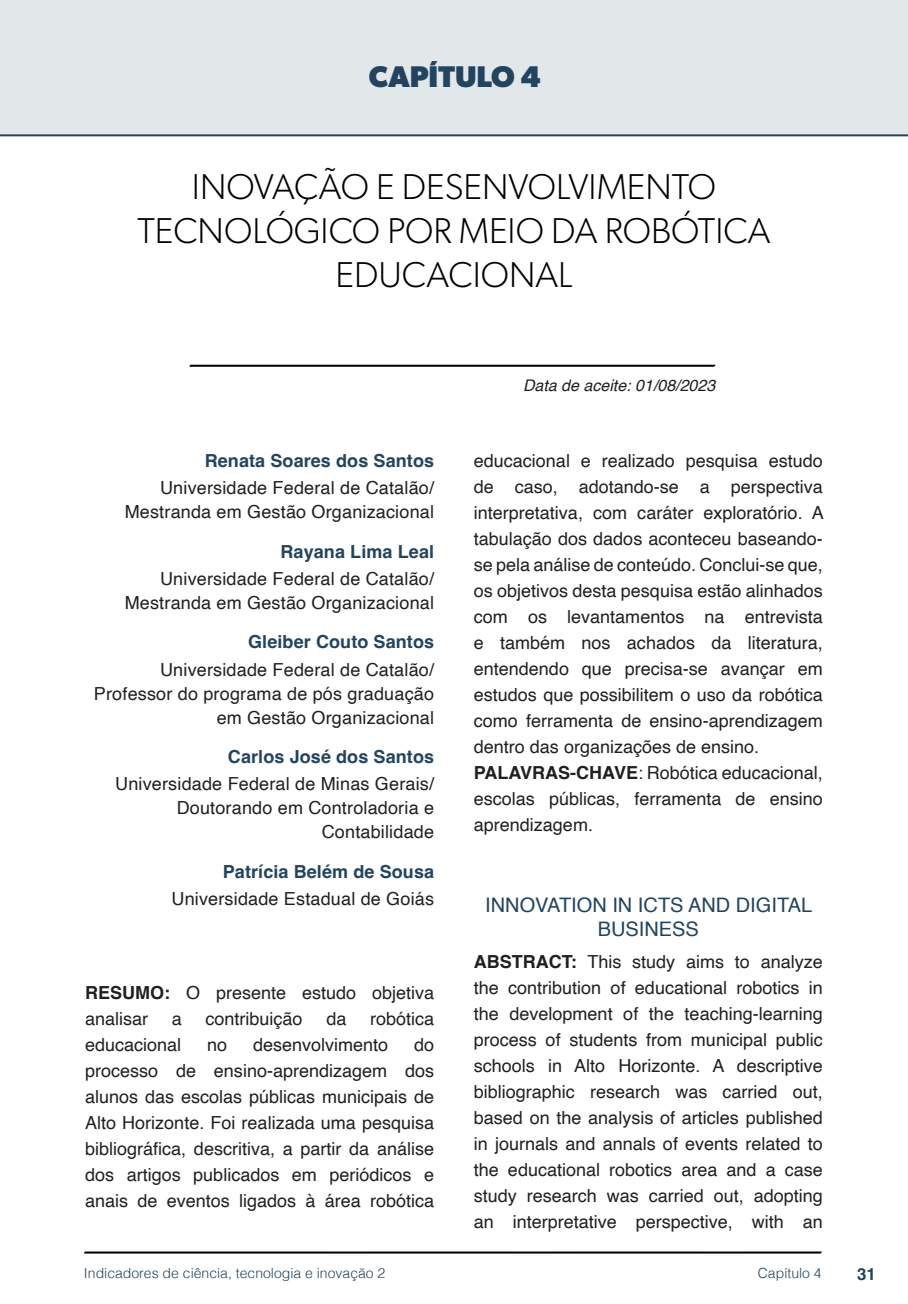
<style>
.page{position:relative;width:908px;height:1304px;background:#fff}
.page>*{position:absolute;margin:0;border:0;box-sizing:border-box;transform-origin:0 0}
.nome_artigos{font:300 36px/44px "Gibson";color:#000;text-align:center}
.capítulos{font:700 30px "Gibson";color:#23445f}
.título_Inglês{font:20px/24px "Helvetica";color:#23445f;text-align:center}
.Resumos_e_PC_TXT{font:18px/26px "Helvetica";color:#231f20;text-align:justify}
.info_autores{font:18px/24px "Helvetica";letter-spacing:.01em;color:#231f20;text-align:right}
.nome_autores{font:700 18px "Helvetica";letter-spacing:.005em;color:#23445f}
.t1{font:700 16.8px "Helvetica";color:#23445f}
.data{font:italic 16px "Helvetica";color:#231f20}
.t2{font:300 14px "Helvetica";color:#23445f}
.s1{font-weight:700}
</style>
<div class="page">
<svg style="left:84px;top:1251px;width:737px;height:3px;background:#515151"></svg>
<div style="left:0;top:0;width:907px;height:136px;background:#e2e7e9"></div>
<svg style="left:189px;top:364px;width:526px;height:3px;background:#4f4f4f"></svg>
<div style="left:44px;top:72px;width:68px;height:61px;background:#e2e7e9"></div>
<p class="capítulos" style="left:369px;top:58px;width:173px">CAPÍTULO 4</p>
<p class="nome_artigos" style="left:137px;top:164px;width:634px">INOVAÇÃO E DESENVOLVIMENTO<br>TECNOLÓGICO POR MEIO DA ROBÓTICA<br>EDUCACIONAL</p>
<p class="nome_autores" style="left:205px;top:450px;width:231px">Renata Soares dos Santos</p>
<p class="info_autores" style="left:125px;top:477px;width:311px">Universidade Federal de Catalão/<br>Mestranda em Gestão Organizacional</p>
<p class="nome_autores" style="left:280px;top:540px;width:155px">Rayana Lima Leal</p>
<p class="info_autores" style="left:125px;top:567px;width:311px">Universidade Federal de Catalão/<br>Mestranda em Gestão Organizacional</p>
<p class="nome_autores" style="left:248px;top:631px;width:187px">Gleiber Couto Santos</p>
<p class="info_autores" style="left:94px;top:658px;width:341px">Universidade Federal de Catalão/<br>Professor do programa de pós graduação em Gestão Organizacional</p>
<p class="nome_autores" style="left:228px;top:746px;width:207px">Carlos José dos Santos</p>
<p class="info_autores" style="left:115px;top:773px;width:320px">Universidade Federal de Minas Gerais/<br>Doutorando em Controladoria e<br>Contabilidade</p>
<p class="nome_autores" style="left:223px;top:860px;width:213px">Patrícia Belém de Sousa</p>
<p class="info_autores" style="left:171px;top:887px;width:264px">Universidade Estadual de Goiás</p>
<p class="Resumos_e_PC_TXT" style="left:85px;top:980px;width:350px"><span class="s1">RESUMO:</span> O presente estudo objetiva analisar</p>
<p class="Resumos_e_PC_TXT" style="left:172px;top:1006px;width:12px">a</p>
<p class="Resumos_e_PC_TXT" style="left:205px;top:1006px;width:99px">contribuição</p>
<p class="Resumos_e_PC_TXT" style="left:326px;top:1006px;width:22px">da</p>
<p class="Resumos_e_PC_TXT" style="left:370px;top:1006px;width:66px">robótica</p>
<p class="Resumos_e_PC_TXT" style="left:85px;top:1032px;width:98px">educacional</p>
<p class="Resumos_e_PC_TXT" style="left:207px;top:1032px;width:22px">no</p>
<p class="Resumos_e_PC_TXT" style="left:253px;top:1032px;width:137px">desenvolvimento</p>
<p class="Resumos_e_PC_TXT" style="left:85px;top:1032px;width:350px;text-indent:329px">do processo de ensino-aprendizagem dos alunos das escolas públicas municipais de Alto Horizonte. Foi realizada uma pesquisa bibliográfica, descritiva, a partir da análise dos artigos publicados em periódicos e anais de eventos ligados à área robótica</p>
<p class="data" style="left:523px;top:373px;width:194px">Data de aceite: 01/08/2023</p>
<p class="Resumos_e_PC_TXT" style="left:473px;top:448px;width:351px">educacional e realizado pesquisa estudo de caso, adotando-se a perspectiva interpretativa, com caráter exploratório. A tabulação dos dados aconteceu baseando&shy;se pela análise de conteúdo. Conclui-se que, os objetivos desta pesquisa estão alinhados com os levantamentos na entrevista e também nos achados da literatura, entendendo que precisa-se avançar em estudos que possibilitem o uso da robótica como ferramenta de ensino-aprendizagem dentro das organizações de ensino.</p>
<p class="Resumos_e_PC_TXT" style="left:473px;top:760px;width:350px"><span class="s1">PALAVRAS-CHAVE</span>: Robótica educacional, escolas públicas, ferramenta de ensino aprendizagem.</p>
<p class="título_Inglês" style="left:485px;top:894px;width:328px">INNOVATION IN ICTS AND DIGITAL<br>BUSINESS</p>
<p class="Resumos_e_PC_TXT" style="left:473px;top:949px;width:350px"><span class="s1">ABSTRACT:</span> This study aims to analyze the contribution of educational robotics in the development of the teaching-learning process of students from municipal public schools in Alto Horizonte. A descriptive bibliographic research was carried out, based on the analysis of articles published in journals and annals of events related to the educational robotics area and a case study research was carried out, adopting an interpretative perspective, with an</p>
<p class="t2" style="left:84px;top:1261px;width:303px">Indicadores de ciência, tecnologia e inovação 2</p>
<p class="t2" style="left:757px;top:1261px;width:65px">Capítulo 4</p>
<p class="t1" style="left:856px;top:1264px;width:20px">31</p>
</div>
